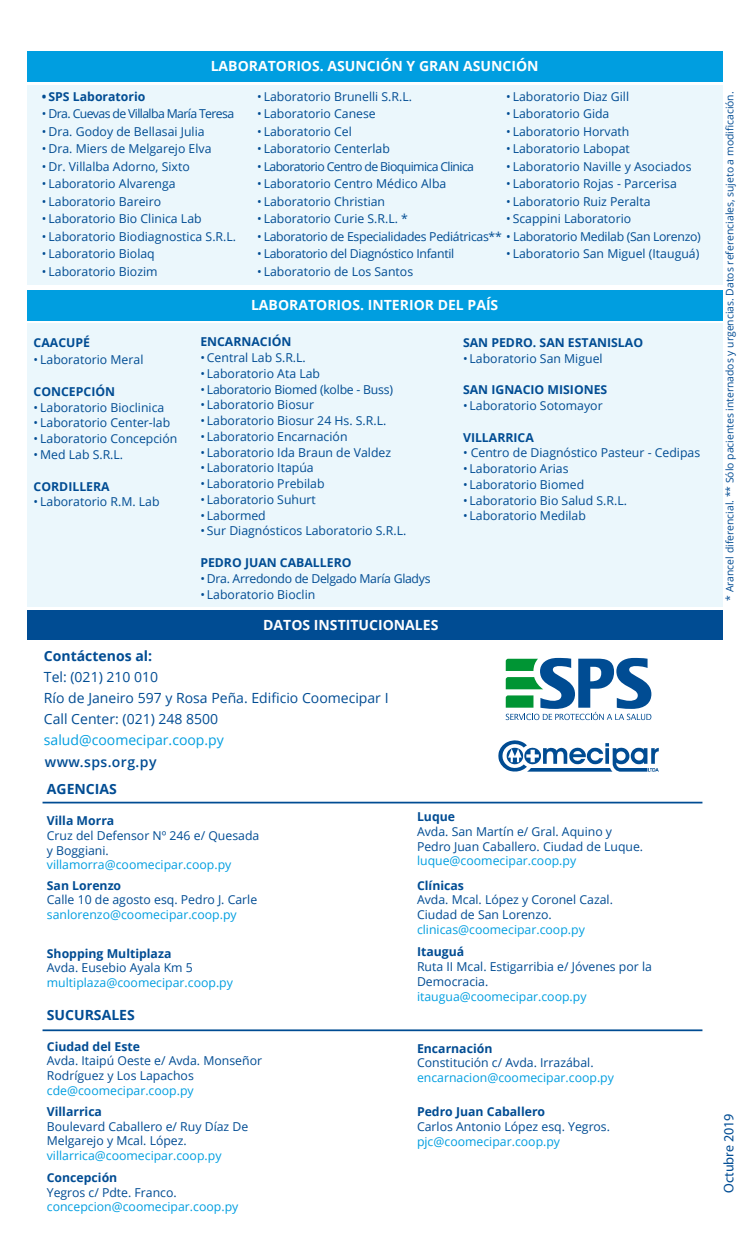
<style>
.page{position:relative;width:745px;height:1241px;background:#fff}
.page>*{position:absolute;margin:0;border:0;box-sizing:border-box;transform-origin:0 0}
.t1{font:700 14px "Open Sans";color:#fff}
.t2{font:14px/21px "Open Sans";color:#004c93}
.t3{font:700 14px "Open Sans";color:#004c93}
.t4{font:14px "Open Sans";color:#009ee0}
.t5{font:600 14px "Open Sans";letter-spacing:.03em;color:#004c93}
.t6{font:14px "Myriad Pro";letter-spacing:-.005em;color:#004c93}
.t7{font:12.25px/14.7px "Open Sans";color:#004c93}
.t8{font:12.25px "Open Sans";color:#009ee0}
.t9{font:700 12.25px "Open Sans";color:#004c93}
.t10{font:12.25px "Open Sans";letter-spacing:-.025em;color:#004c93}
.t11{font:12.25px "Open Sans";letter-spacing:-.05em;color:#004c93}
.t12{font:12.25px "Open Sans";letter-spacing:-.02em;color:#004c93}
.t13{font:10.33px "Open Sans";color:#004c93}
</style>
<div class="page">
<div style="left:27px;top:85px;width:694px;height:199px;background:#ebf7fc"></div>
<div style="left:27px;top:323px;width:694px;height:283px;background:#ebf7fc"></div>
<div style="left:27px;top:51px;width:694px;height:30px;background:#009ee0"></div>
<div style="left:27px;top:290px;width:694px;height:30px;background:#009ee0"></div>
<div style="left:27px;top:609px;width:694px;height:30px;background:#004c93"></div>
<svg style="left:498px;top:740px;width:160px;height:32px"></svg>
<hr style="left:42px;top:801px;width:660px;height:2px;background:#004c93">
<hr style="left:42px;top:1029px;width:660px;height:1px;background:#004c93">
<svg style="left:505px;top:657px;width:146px;height:63px"></svg>
<p class="t1" style="left:210px;top:56px;width:329px">LABORATORIOS. ASUNCIÓN Y GRAN ASUNCIÓN</p>
<p class="t9" style="left:42px;top:87px;width:105px">• SPS Laboratorio</p>
<p class="t11" style="left:42px;top:105px;width:194px">• Dra. Cuevas de Villalba María Teresa</p>
<p class="t7" style="left:42px;top:123px;width:164px">• Dra. Godoy de Bellasai Julia</p>
<p class="t7" style="left:42px;top:141px;width:171px">• Dra. Miers de Melgarejo Elva</p>
<p class="t7" style="left:42px;top:158px;width:149px">• Dr. Villalba Adorno, Sixto</p>
<p class="t7" style="left:42px;top:176px;width:135px">• Laboratorio Alvarenga</p>
<p class="t7" style="left:42px;top:193px;width:120px">• Laboratorio Bareiro</p>
<p class="t7" style="left:42px;top:211px;width:161px">• Laboratorio Bio Clinica Lab</p>
<p class="t7" style="left:42px;top:228px;width:195px">• Laboratorio Biodiagnostica S.R.L.</p>
<p class="t7" style="left:42px;top:246px;width:114px">• Laboratorio Biolaq</p>
<p class="t7" style="left:42px;top:264px;width:117px">• Laboratorio Biozim</p>
<p class="t7" style="left:257px;top:89px;width:156px">• Laboratorio Brunelli S.R.L.</p>
<p class="t7" style="left:257px;top:106px;width:120px">• Laboratorio Canese</p>
<p class="t7" style="left:257px;top:124px;width:96px">• Laboratorio Cel</p>
<p class="t7" style="left:257px;top:141px;width:134px">• Laboratorio Centerlab</p>
<p class="t11" style="left:257px;top:158px;width:218px">• Laboratorio Centro de Bioquimica Clinica</p>
<p class="t7" style="left:257px;top:176px;width:191px">• Laboratorio Centro Médico Alba</p>
<p class="t7" style="left:257px;top:194px;width:129px">• Laboratorio Christian</p>
<p class="t7" style="left:257px;top:211px;width:152px">• Laboratorio Curie S.R.L. *</p>
<p class="t10" style="left:257px;top:228px;width:445px">• Laboratorio de Especialidades Pediátricas** • Laboratorio Medilab (San Lorenzo)</p>
<p class="t10" style="left:257px;top:245px;width:198px">• Laboratorio del Diagnóstico Infantil</p>
<p class="t7" style="left:257px;top:264px;width:157px">• Laboratorio de Los Santos</p>
<p class="t7" style="left:506px;top:89px;width:124px">• Laboratorio Diaz Gill</p>
<p class="t7" style="left:506px;top:106px;width:105px">• Laboratorio Gida</p>
<p class="t7" style="left:506px;top:124px;width:125px">• Laboratorio Horvath</p>
<p class="t7" style="left:506px;top:141px;width:125px">• Laboratorio Labopat</p>
<p class="t7" style="left:506px;top:159px;width:187px">• Laboratorio Naville y Asociados</p>
<p class="t7" style="left:506px;top:176px;width:172px">• Laboratorio Rojas - Parcerisa</p>
<p class="t7" style="left:506px;top:194px;width:146px">• Laboratorio Ruiz Peralta</p>
<p class="t7" style="left:506px;top:211px;width:126px">• Scappini Laboratorio</p>
<p class="t7" style="left:506px;top:246px;width:195px">• Laboratorio San Miguel (Itauguá)</p>
<p class="t1" style="left:251px;top:295px;width:249px">LABORATORIOS. INTERIOR DEL PAÍS</p>
<p class="t9" style="left:34px;top:334px;width:58px">CAACUPÉ</p>
<p class="t7" style="left:34px;top:352px;width:111px">• Laboratorio Meral</p>
<p class="t9" style="left:34px;top:383px;width:83px">CONCEPCIÓN</p>
<p class="t7" style="left:34px;top:399px;width:132px">• Laboratorio Bioclinica</p>
<p class="t7" style="left:34px;top:415px;width:138px">• Laboratorio Center-lab</p>
<p class="t7" style="left:34px;top:431px;width:145px">• Laboratorio Concepción</p>
<p class="t7" style="left:34px;top:447px;width:91px">• Med Lab S.R.L.</p>
<p class="t9" style="left:34px;top:477px;width:77px">CORDILLERA</p>
<p class="t7" style="left:34px;top:494px;width:127px">• Laboratorio R.M. Lab</p>
<p class="t9" style="left:200px;top:333px;width:93px">ENCARNACIÓN</p>
<p class="t7" style="left:200px;top:350px;width:107px">• Central Lab S.R.L.</p>
<p class="t7" style="left:200px;top:365px;width:121px">• Laboratorio Ata Lab</p>
<p class="t12" style="left:200px;top:380px;width:194px">• Laboratorio Biomed (kolbe - Buss)</p>
<p class="t7" style="left:200px;top:397px;width:115px">• Laboratorio Biosur</p>
<p class="t7" style="left:200px;top:413px;width:187px">• Laboratorio Biosur 24 Hs. S.R.L.</p>
<p class="t7" style="left:200px;top:428px;width:149px">• Laboratorio Encarnación</p>
<p class="t7" style="left:200px;top:444px;width:192px">• Laboratorio Ida Braun de Valdez</p>
<p class="t7" style="left:200px;top:460px;width:115px">• Laboratorio Itapúa</p>
<p class="t7" style="left:200px;top:476px;width:126px">• Laboratorio Prebilab</p>
<p class="t7" style="left:200px;top:491px;width:117px">• Laboratorio Suhurt</p>
<p class="t7" style="left:200px;top:507px;width:67px">• Labormed</p>
<p class="t7" style="left:200px;top:523px;width:207px">• Sur Diagnósticos Laboratorio S.R.L.</p>
<p class="t9" style="left:200px;top:553px;width:153px">PEDRO JUAN CABALLERO</p>
<p class="t10" style="left:200px;top:570px;width:231px">• Dra. Arredondo de Delgado María Gladys</p>
<p class="t7" style="left:200px;top:586px;width:116px">• Laboratorio Bioclin</p>
<p class="t1" style="left:263px;top:614px;width:176px">DATOS INSTITUCIONALES</p>
<p class="t9" style="left:462px;top:334px;width:181px">SAN PEDRO. SAN ESTANISLAO</p>
<p class="t7" style="left:462px;top:350px;width:141px">• Laboratorio San Miguel</p>
<p class="t9" style="left:462px;top:381px;width:146px">SAN IGNACIO MISIONES</p>
<p class="t7" style="left:462px;top:398px;width:141px">• Laboratorio Sotomayor</p>
<p class="t9" style="left:462px;top:428px;width:72px">VILLARRICA</p>
<p class="t7" style="left:462px;top:445px;width:238px">• Centro de Diagnóstico Pasteur - Cedipas</p>
<p class="t7" style="left:462px;top:461px;width:107px">• Laboratorio Arias</p>
<p class="t7" style="left:462px;top:476px;width:123px">• Laboratorio Biomed</p>
<p class="t7" style="left:462px;top:492px;width:165px">• Laboratorio Bio Salud S.R.L.</p>
<p class="t7" style="left:462px;top:508px;width:124px">• Laboratorio Medilab</p>
<p class="t3" style="left:44px;top:646px;width:110px">Contáctenos al:</p>
<p class="t2" style="left:44px;top:666px;width:346px">Tel: (021) 210 010<br>Río de Janeiro 597 y Rosa Peña. Edificio Coomecipar I<br>Call Center: (021) 248 8500</p>
<p class="t4" style="left:44px;top:730px;width:181px">salud@coomecipar.coop.py</p>
<p class="t3" style="left:47px;top:779px;width:71px">AGENCIAS</p>
<p class="t9" style="left:47px;top:812px;width:69px">Villa Morra</p>
<p class="t7" style="left:47px;top:827px;width:214px">Cruz del Defensor Nº 246 e/ Quesada y Boggiani.</p>
<p class="t8" style="left:47px;top:856px;width:186px">villamorra@coomecipar.coop.py</p>
<p class="t9" style="left:47px;top:876px;width:76px">San Lorenzo</p>
<p class="t7" style="left:47px;top:891px;width:212px">Calle 10 de agosto esq. Pedro J. Carle</p>
<p class="t8" style="left:47px;top:905px;width:191px">sanlorenzo@coomecipar.coop.py</p>
<p class="t9" style="left:47px;top:944px;width:126px">Shopping Multiplaza</p>
<p class="t7" style="left:47px;top:960px;width:147px">Avda. Eusebio Ayala Km 5</p>
<p class="t8" style="left:47px;top:974px;width:187px">multiplaza@coomecipar.coop.py</p>
<p class="t3" style="left:47px;top:1005px;width:89px">SUCURSALES</p>
<p class="t9" style="left:47px;top:1037px;width:95px">Ciudad del Este</p>
<p class="t7" style="left:47px;top:1053px;width:216px">Avda. Itaipú Oeste e/ Avda. Monseñor<br>Rodríguez y Los Lapachos</p>
<p class="t8" style="left:47px;top:1081px;width:148px">cde@coomecipar.coop.py</p>
<p class="t9" style="left:47px;top:1102px;width:57px">Villarrica</p>
<p class="t7" style="left:47px;top:1118px;width:203px">Boulevard Caballero e/ Ruy Díaz De<br>Melgarejo y Mcal. López.</p>
<p class="t8" style="left:47px;top:1146px;width:176px">villarrica@coomecipar.coop.py</p>
<p class="t9" style="left:47px;top:1168px;width:72px">Concepción</p>
<p class="t7" style="left:47px;top:1184px;width:131px">Yegros c/ Pdte. Franco.</p>
<p class="t8" style="left:47px;top:1198px;width:193px">concepcion@coomecipar.coop.py</p>
<p class="t5" style="left:45px;top:752px;width:113px">www.sps.org.py</p>
<p class="t9" style="left:417px;top:808px;width:40px">Luque</p>
<p class="t7" style="left:417px;top:823px;width:227px">Avda. San Martín e/ Gral. Aquino y<br>Pedro Juan Caballero. Ciudad de Luque.</p>
<p class="t8" style="left:417px;top:852px;width:161px">luque@coomecipar.coop.py</p>
<p class="t9" style="left:417px;top:876px;width:48px">Clínicas</p>
<p class="t7" style="left:417px;top:891px;width:197px">Avda. Mcal. López y Coronel Cazal.<br>Ciudad de San Lorenzo.</p>
<p class="t8" style="left:417px;top:920px;width:169px">clinicas@coomecipar.coop.py</p>
<p class="t9" style="left:417px;top:943px;width:49px">Itauguá</p>
<p class="t7" style="left:417px;top:958px;width:236px">Ruta II Mcal. Estigarribia e/ Jóvenes por la<br>Democracia.</p>
<p class="t8" style="left:417px;top:987px;width:171px">itaugua@coomecipar.coop.py</p>
<p class="t9" style="left:417px;top:1039px;width:77px">Encarnación</p>
<p class="t7" style="left:417px;top:1055px;width:178px">Constitución c/ Avda. Irrazábal.</p>
<p class="t8" style="left:417px;top:1069px;width:198px">encarnacion@coomecipar.coop.py</p>
<p class="t9" style="left:417px;top:1102px;width:129px">Pedro Juan Caballero</p>
<p class="t7" style="left:417px;top:1118px;width:194px">Carlos Antonio López esq. Yegros.</p>
<p class="t8" style="left:417px;top:1132px;width:144px">pjc@coomecipar.coop.py</p>
<p class="t13" style="left:722px;top:600px;width:511px;rotate:-90deg">* Arancel diferencial. ** Sólo pacientes internados y urgencias. Datos referenciales, sujeto a modificación.</p>
<p class="t6" style="left:719px;top:1192px;width:81px;rotate:-90deg">Octubre 2019</p>
</div>
